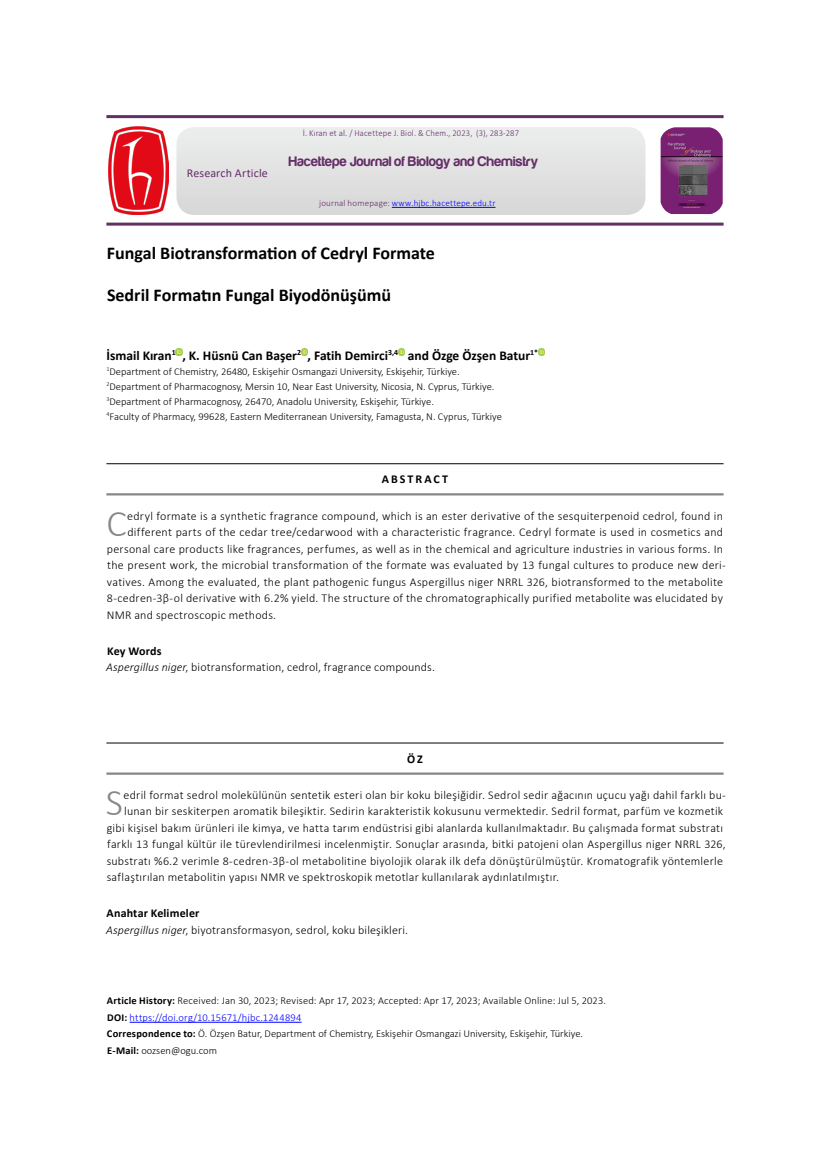
<style>
.page{position:relative;width:830px;height:1170px;background:#fff}
.page>*{position:absolute;margin:0;border:0;box-sizing:border-box;transform-origin:0 0}
.t1{font:300 37.95px "Calibri";color:#878787}
.t2{font:700 18px "Calibri";color:#000}
.t3{font:14.25px "Harabara";letter-spacing:.015em;color:#642e68}
.t4{font:700 13.5px "Calibri";color:#000}
.t5{font:300 12px/16.5px "Calibri";letter-spacing:.02em;color:#000}
.t6{font:12px "Calibri";letter-spacing:.015em;color:#642e68}
.t7{font:700 12px "Calibri";letter-spacing:.17em;color:#000}
.t8{font:300 10.5px/15px "Calibri";color:#000}
.t9{font:300 9px "Calibri";letter-spacing:.02em;color:#642e68}
.t10{font:300 9px "Calibri";letter-spacing:.02em;color:#00f}
.s1{color:#642e68}
.s2{font-weight:700}
.s3{font-style:italic}
.s4{color:#00f}
</style>
<div class="page">
<svg style="left:176px;top:349px;width:6px;height:6px"></svg>
<svg style="left:301px;top:349px;width:6px;height:6px"></svg>
<svg style="left:398px;top:349px;width:6px;height:6px"></svg>
<svg style="left:538px;top:349px;width:6px;height:6px"></svg>
<hr style="left:106px;top:742px;width:617px;height:1px;background:#000">
<hr style="left:106px;top:772px;width:617px;height:2px;background:#878787">
<hr style="left:106px;top:463px;width:617px;height:1px;background:#000">
<hr style="left:106px;top:493px;width:617px;height:2px;background:#878787">
<hr style="left:129px;top:1021px;width:172px;height:1px;background:#00f">
<img style="left:108px;top:127px;width:60px;height:88px">
<img style="left:660px;top:127px;width:62px;height:87px">
<hr style="left:106px;top:115px;width:617px;height:3px;background:#642e68">
<hr style="left:106px;top:222px;width:617px;height:3px;background:#642e68">
<hr style="left:391px;top:207px;width:104px;height:1px;background:#00f">
<p class="t6" style="left:187px;top:165px;width:83px">Research Article</p>
<p class="t9" style="left:303px;top:127px;width:217px">İ. Kıran et al. / Hacettepe J. Biol. &amp; Chem., 2023, (3), 283-287</p>
<p class="t3" style="left:289px;top:154px;width:251px">Hacettepe Journal of Biology and Chemistry</p>
<p class="t10" style="left:319px;top:198px;width:178px"><span class="s1">journal homepage:</span> www.hjbc.hacettepe.edu.tr</p>
<h2 class="t2" style="left:107px;top:240px;width:329px">Fungal Biotransformation of Cedryl Formate</h2>
<h2 class="t2" style="left:107px;top:282px;width:285px">Sedril Formatın Fungal Biyodönüşümü</h2>
<p class="t4" style="left:106px;top:346px;width:433px">İsmail Kıran<sup>1</sup> , K. Hüsnü Can Başer<sup>2</sup> , Fatih Demirci<sup>3,4</sup> and Özge Özşen Batur<sup>1*</sup></p>
<p class="t8" style="left:106px;top:364px;width:397px"><sup>1</sup>Department of Chemistry, 26480, Eskişehir Osmangazi University, Eskişehir, Türkiye.<br><sup>2</sup>Department of Pharmacognosy, Mersin 10, Near East University, Nicosia, N. Cyprus, Türkiye.<br><sup>3</sup>Department of Pharmacognosy, 26470, Anadolu University, Eskişehir, Türkiye.<br><sup>4</sup>Faculty of Pharmacy, 99628, Eastern Mediterranean University, Famagusta, N. Cyprus, Türkiye</p>
<p class="t7" style="left:381px;top:471px;width:68px">ABSTRACT</p>
<h1 class="t1" style="left:106px;top:500px;width:22px">C</h1>
<p class="t5" style="left:127px;top:507px;width:597px">edryl formate is a synthetic fragrance compound, which is an ester derivative of the sesquiterpenoid cedrol, found in</p>
<p class="t5" style="left:127px;top:523px;width:596px">different parts of the cedar tree/cedarwood with a characteristic fragrance. Cedryl formate is used in cosmetics and</p>
<p class="t5" style="left:107px;top:540px;width:617px">personal care products like fragrances, perfumes, as well as in the chemical and agriculture industries in various forms. In</p>
<p class="t5" style="left:107px;top:556px;width:620px">the present work, the microbial transformation of the formate was evaluated by 13 fungal cultures to produce new deri-</p>
<p class="t5" style="left:107px;top:573px;width:617px">vatives. Among the evaluated, the plant pathogenic fungus Aspergillus niger NRRL 326, biotransformed to the metabolite</p>
<p class="t5" style="left:107px;top:589px;width:617px">8-cedren-3β-ol derivative with 6.2% yield. The structure of the chromatographically purified metabolite was elucidated by</p>
<p class="t5" style="left:107px;top:606px;width:171px">NMR and spectroscopic methods.</p>
<p class="t5" style="left:106px;top:642px;width:330px"><span class="s2">Key Words<br></span><span class="s3">Aspergillus niger</span>, biotransformation, cedrol, fragrance compounds.</p>
<p class="t7" style="left:407px;top:750px;width:17px">ÖZ</p>
<h1 class="t1" style="left:106px;top:779px;width:19px">S</h1>
<p class="t5" style="left:123px;top:786px;width:603px">edril format sedrol molekülünün sentetik esteri olan bir koku bileşiğidir. Sedrol sedir ağacının uçucu yağı dahil farklı bu-</p>
<p class="t5" style="left:124px;top:802px;width:600px">lunan bir seskiterpen aromatik bileşiktir. Sedirin karakteristik kokusunu vermektedir. Sedril format, parfüm ve kozmetik</p>
<p class="t5" style="left:107px;top:819px;width:617px">gibi kişisel bakım ürünleri ile kimya, ve hatta tarım endüstrisi gibi alanlarda kullanılmaktadır. Bu çalışmada format substratı</p>
<p class="t5" style="left:107px;top:835px;width:620px">farklı 13 fungal kültür ile türevlendirilmesi incelenmiştir. Sonuçlar arasında, bitki patojeni olan Aspergillus niger NRRL 326,</p>
<p class="t5" style="left:107px;top:852px;width:617px">substratı %6.2 verimle 8-cedren-3β-ol metabolitine biyolojik olarak ilk defa dönüştürülmüştür. Kromatografik yöntemlerle</p>
<p class="t5" style="left:107px;top:868px;width:454px">saflaştırılan metabolitin yapısı NMR ve spektroskopik metotlar kullanılarak aydınlatılmıştır.</p>
<p class="t5" style="left:106px;top:904px;width:303px"><span class="s2">Anahtar Kelimeler<br></span><span class="s3">Aspergillus niger</span>, biyotransformasyon, sedrol, koku bileşikleri.</p>
<p class="t8" style="left:107px;top:992px;width:500px;line-height:16.5px"><span class="s2">Article History:</span> Received: Jan 30, 2023; Revised: Apr 17, 2023; Accepted: Apr 17, 2023; Available Online: Jul 5, 2023.<br><span class="s2">DOI:</span> <span class="s4">https://doi.org/10.15671/hjbc.1244894<br></span><span class="s2">Correspondence to:</span> Ö. Özşen Batur, Department of Chemistry, Eskişehir Osmangazi University, Eskişehir, Türkiye.<br><span class="s2">E-Mail:</span> oozsen@ogu.com</p>
</div>
